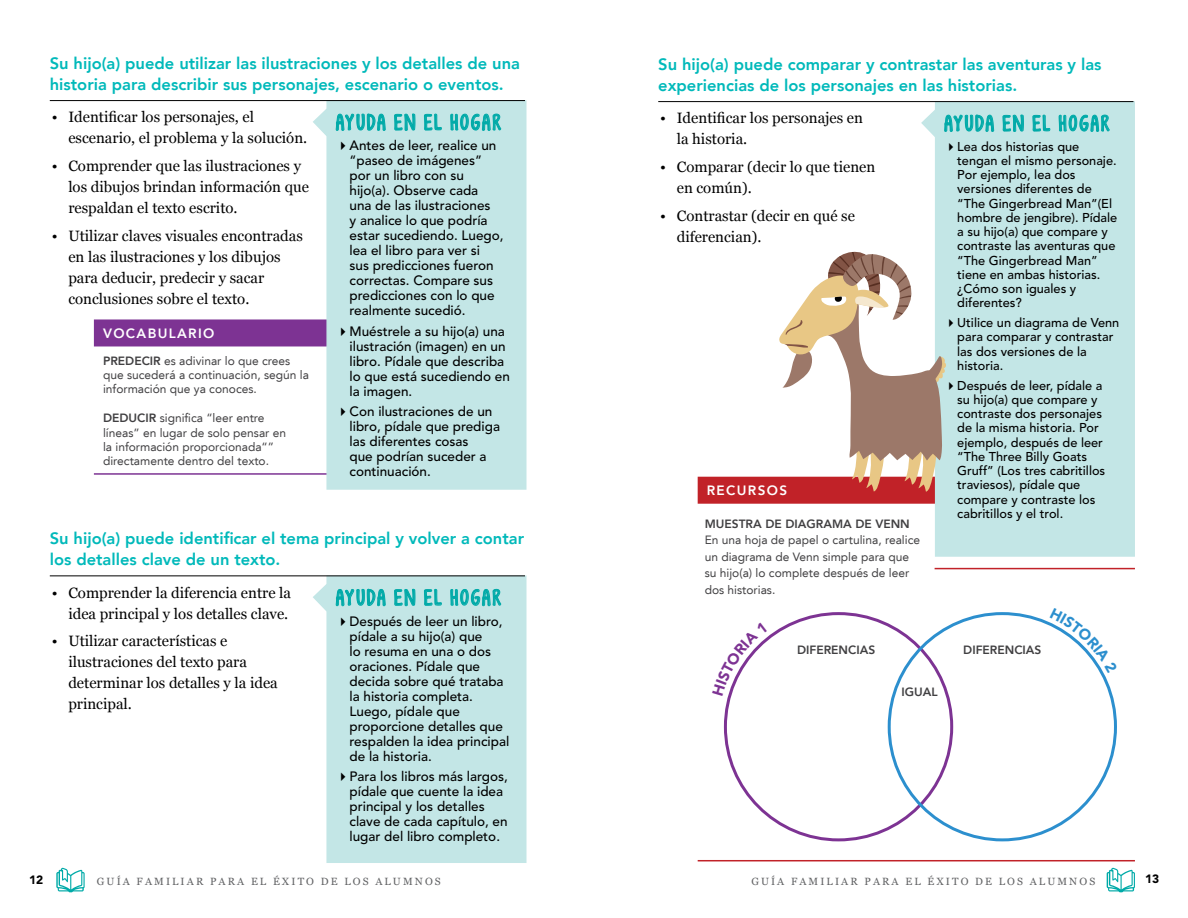
<style>
.page{position:relative;width:1188px;height:918px;background:#fff}
.page>*{position:absolute;margin:0;border:0;box-sizing:border-box;transform-origin:0 0}
.t1{font:22.5px "KG Empireof Dirt";letter-spacing:.105em;color:#00aaa8}
.t2{font:800 16.5px/21px "Avenir LT";color:#00b9ba}
.t3{font:15px/21px "Georgia";color:#000}
.t4{font:500 13.5px/15px "Avenir";color:#000}
.t5{font:800 13.5px "Avenir LT";letter-spacing:.1em;color:#fff}
.t6{font:500 12.75px/14.2px "Avenir";color:#000}
.t7{font:12px/14.4px "Avenir LT";color:#414042}
.t8{font:800 12px "Avenir LT";color:#414042}
.t9{font:900 12px "Avenir";color:#000}
.t10{font:10.5px "Georgia";letter-spacing:.2em;color:#616264}
.s1{font-weight:800}
</style>
<div class="page">
<hr style="left:94px;top:473px;width:375px;height:2px;background:#7d3393">
<div style="left:698px;top:477px;width:277px;height:27px;background:#c12228"></div>
<hr style="left:698px;top:860px;width:437px;height:1px;background:#c12228">
<hr style="left:935px;top:568px;width:200px;height:1px;background:#c12228">
<div style="left:94px;top:319px;width:277px;height:27px;background:#7d3393"></div>
<svg style="left:312px;top:100px;width:215px;height:390px;background:#c6e6e7"></svg>
<svg style="left:336px;top:113px;width:50px;height:58px;background:#addfdf"></svg>
<svg style="left:394px;top:101px;width:21px;height:30px"></svg>
<svg style="left:424px;top:114px;width:18px;height:17px"></svg>
<svg style="left:450px;top:113px;width:51px;height:58px;background:#acdfde"></svg>
<hr style="left:50px;top:100px;width:475px;height:1px;background:#000">
<div style="left:920px;top:101px;width:215px;height:456px;background:#c3e6e6"></div>
<svg style="left:312px;top:575px;width:215px;height:288px;background:#c7e7e7"></svg>
<svg style="left:944px;top:114px;width:50px;height:58px;background:#addfdf"></svg>
<svg style="left:1002px;top:102px;width:22px;height:30px"></svg>
<svg style="left:1032px;top:115px;width:18px;height:17px"></svg>
<svg style="left:1059px;top:114px;width:51px;height:58px;background:#acdfde"></svg>
<svg style="left:336px;top:588px;width:50px;height:58px;background:#addfdf"></svg>
<svg style="left:394px;top:576px;width:21px;height:30px"></svg>
<svg style="left:424px;top:589px;width:18px;height:17px"></svg>
<svg style="left:450px;top:588px;width:51px;height:58px;background:#acdfde"></svg>
<hr style="left:658px;top:101px;width:475px;height:1px;background:#000">
<hr style="left:50px;top:575px;width:475px;height:1px;background:#000">
<svg style="left:779px;top:251px;width:167px;height:241px"></svg>
<svg style="left:1107px;top:868px;width:28px;height:24px"></svg>
<svg style="left:56px;top:868px;width:29px;height:24px"></svg>
<svg style="left:728px;top:637px;width:39px;height:59px"></svg>
<svg style="left:1050px;top:622px;width:54px;height:51px"></svg>
<p class="t2" style="left:50px;top:52px;width:472px">Su hijo(a) puede utilizar las ilustraciones y los detalles de una historia para describir sus personajes, escenario o eventos.</p>
<p class="t3" style="left:68px;top:106px;width:240px;text-indent:-16px">• Identificar los personajes, el escenario, el problema y la solución.</p>
<p class="t3" style="left:68px;top:155px;width:242px;text-indent:-16px">• Comprender que las ilustraciones y los dibujos brindan información que respaldan el texto escrito.</p>
<p class="t3" style="left:68px;top:225px;width:236px;text-indent:-16px">• Utilizar claves visuales encontradas en las ilustraciones y los dibujos para deducir, predecir y sacar conclusiones sobre el texto.</p>
<p class="t5" style="left:103px;top:325px;width:113px">VOCABULARIO</p>
<p class="t7" style="left:103px;top:353px;width:207px"><span class="s1">PREDECIR</span> es adivinar lo que crees que sucederá a continuación, según la información que ya conoces.</p>
<p class="t7" style="left:103px;top:411px;width:185px"><span class="s1">DEDUCIR</span> significa “leer entre líneas” en lugar de solo pensar en la información proporcionada“” directamente dentro del texto.</p>
<h1 class="t1" style="left:336px;top:110px;width:166px">AYUDA EN EL HOGAR</h1>
<p class="t4" style="left:350px;top:139px;width:156px;text-indent:-14px">✔Antes de leer, realice un “paseo de imágenes” por un libro con su hijo(a). Observe cada una de las ilustraciones<br>y analice lo que podría estar sucediendo. Luego, lea el libro para ver si<br>sus predicciones fueron correctas. Compare sus predicciones con lo que realmente sucedió.</p>
<p class="t4" style="left:350px;top:324px;width:162px;text-indent:-14px">✔Muéstrele a su hijo(a) una ilustración (imagen) en un libro. Pídale que describa lo que está sucediendo en la imagen.</p>
<p class="t4" style="left:350px;top:404px;width:152px;text-indent:-14px">✔Con ilustraciones de un libro, pídale que prediga las diferentes cosas<br>que podrían suceder a continuación.</p>
<p class="t2" style="left:50px;top:528px;width:476px">Su hijo(a) puede identificar el tema principal y volver a contar los detalles clave de un texto.</p>
<p class="t3" style="left:52px;top:581px;width:241px;text-align:right">• Comprender la diferencia entre la idea principal y los detalles clave.</p>
<p class="t3" style="left:68px;top:630px;width:211px;text-indent:-16px">• Utilizar características e ilustraciones del texto para determinar los detalles y la idea principal.</p>
<h1 class="t1" style="left:336px;top:585px;width:166px">AYUDA EN EL HOGAR</h1>
<p class="t4" style="left:350px;top:614px;width:161px;text-indent:-14px">✔Después de leer un libro, pídale a su hijo(a) que<br>lo resuma en una o dos oraciones. Pídale que decida sobre qué trataba la historia completa.<br>Luego, pídale que proporcione detalles que respalden la idea principal de la historia.</p>
<p class="t4" style="left:350px;top:769px;width:160px;text-indent:-14px">✔Para los libros más largos, pídale que cuente la idea principal y los detalles clave de cada capítulo, en lugar del libro completo.</p>
<p class="t2" style="left:658px;top:53px;width:445px">Su hijo(a) puede comparar y contrastar las aventuras y las experiencias de los personajes en las historias.</p>
<p class="t3" style="left:677px;top:107px;width:188px;text-indent:-16px">• Identificar los personajes en la historia.</p>
<p class="t3" style="left:677px;top:156px;width:200px;text-indent:-16px">• Comparar (decir lo que tienen en común).</p>
<p class="t3" style="left:677px;top:205px;width:180px;text-indent:-16px">• Contrastar (decir en qué se diferencian).</p>
<p class="t5" style="left:707px;top:483px;width:82px">RECURSOS</p>
<p class="t8" style="left:705px;top:516px;width:207px">MUESTRA DE DIAGRAMA DE VENN</p>
<p class="t7" style="left:705px;top:532px;width:217px;line-height:16.5px">En una hoja de papel o cartulina, realice un diagrama de Venn simple para que su hijo(a) lo complete después de leer dos historias.</p>
<h1 class="t1" style="left:945px;top:111px;width:166px">AYUDA EN EL HOGAR</h1>
<p class="t6" style="left:957px;top:139px;width:162px;text-indent:-13px">✔Lea dos historias que tengan el mismo personaje.<br>Por ejemplo, lea dos versiones diferentes de “The Gingerbread Man”(El hombre de jengibre). Pídale a su hijo(a) que compare y contraste las aventuras que “The Gingerbread Man” tiene en ambas historias. ¿Cómo son iguales y diferentes?</p>
<p class="t6" style="left:957px;top:316px;width:164px;text-indent:-13px">✔Utilice un diagrama de Venn para comparar y contrastar las dos versiones de la historia.</p>
<p class="t6" style="left:957px;top:378px;width:150px;text-indent:-13px">✔Después de leer, pídale a su hijo(a) que compare y contraste dos personajes de la misma historia. Por ejemplo, después de leer “The Three Billy Goats<br>Gruff” (Los tres cabritillos traviesos), pídale que compare y contraste los cabritillos y el trol.</p>
<p class="t8" style="left:797px;top:643px;width:80px">DIFERENCIAS</p>
<p class="t8" style="left:963px;top:643px;width:80px">DIFERENCIAS</p>
<p class="t8" style="left:902px;top:685px;width:38px">IGUAL</p>
<p class="t9" style="left:29px;top:873px;width:16px">12</p>
<p class="t10" style="left:97px;top:873px;width:345px">GUÍA FAMILIAR PARA EL ÉXITO DE LOS ALUMNOS</p>
<p class="t10" style="left:751px;top:873px;width:345px">GUÍA FAMILIAR PARA EL ÉXITO DE LOS ALUMNOS</p>
<p class="t9" style="left:1145px;top:871px;width:16px">13</p>
</div>
